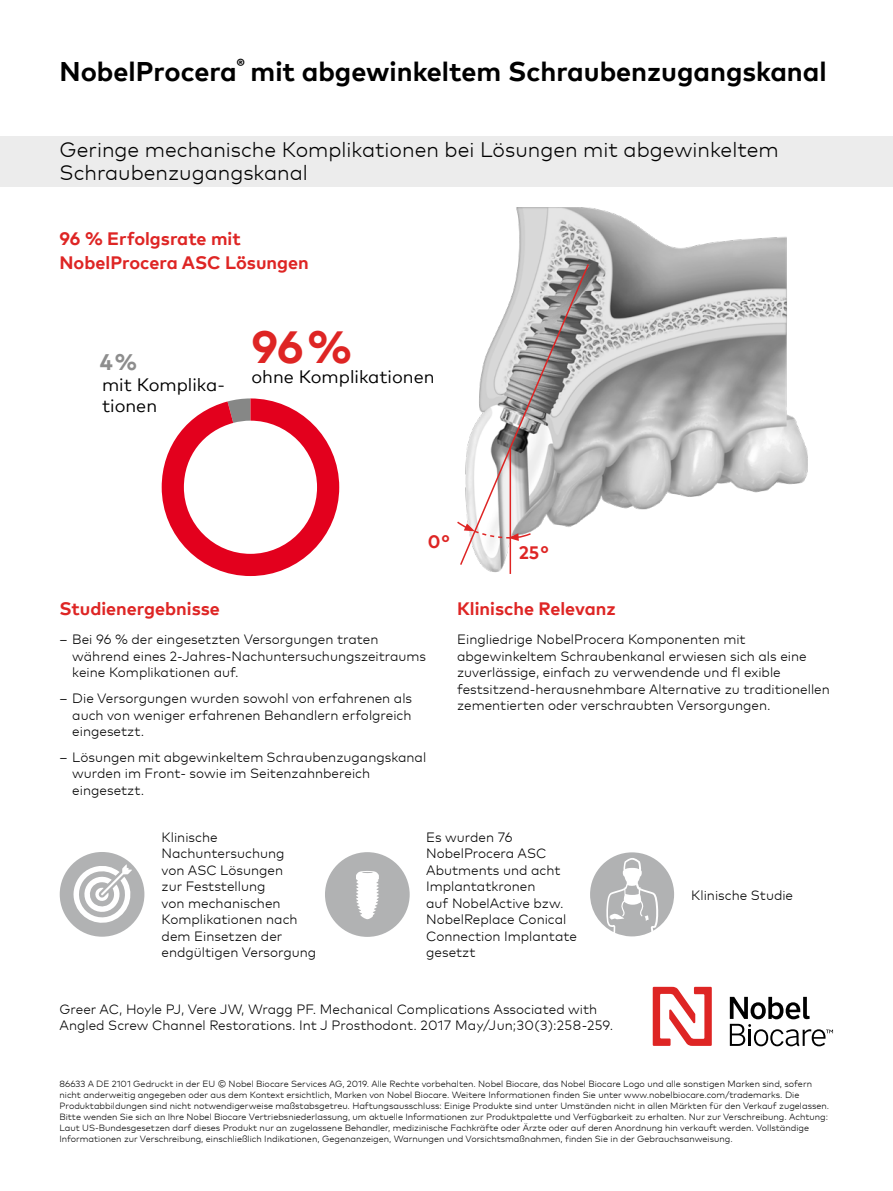
<style>
.page{position:relative;width:893px;height:1191px;background:#fff}
.page>*{position:absolute;margin:0;border:0;box-sizing:border-box;transform-origin:0 0}
.t1{font:700 45px "Mark Pro";color:#de2524}
.t2{font:700 27px "Mark Pro";color:#000}
.t3{font:700 22.5px "Mark Pro";color:#8d8d8d}
.t4{font:300 21px/22.5px "Mark Pro";color:#000}
.t5{font:700 18px/24px "Mark Pro";color:#de2524}
.t6{font:18px/20.7px "Mark Pro";color:#000}
.t7{font:300 13.5px/16.5px "Mark Pro";color:#000}
.t8{font:300 9px/10.9px "Mark Pro";color:#000}
</style>
<div class="page">
<img style="left:482px;top:207px;width:326px;height:367px">
<svg style="left:162px;top:398px;width:177px;height:178px"></svg>
<div style="left:0;top:136px;width:893px;height:51px;background:#ececec"></div>
<svg style="left:60px;top:852px;width:84px;height:84px"></svg>
<div style="left:325px;top:852px;width:85px;height:85px;background:#b1b2b3;border-radius:50%"></div>
<svg style="left:356px;top:871px;width:23px;height:48px"></svg>
<svg style="left:590px;top:852px;width:84px;height:84px"></svg>
<hr style="left:510px;top:448px;width:1px;height:126px;background:#de2524">
<svg style="left:457px;top:262px;width:133px;height:304px"></svg>
<svg style="left:730px;top:996px;width:103px;height:50px"></svg>
<svg style="left:653px;top:986px;width:59px;height:60px"></svg>
<h2 class="t2" style="left:60px;top:51px;width:769px">NobelProcera<sup>®</sup> mit abgewinkeltem Schraubenzugangskanal</h2>
<h3 class="t4" style="left:60px;top:137px;width:721px">Geringe mechanische Komplikationen bei Lösungen mit abgewinkeltem<br>Schraubenzugangskanal</h3>
<h3 class="t5" style="left:60px;top:225px;width:251px">96 % Erfolgsrate mit<br>NobelProcera ASC Lösungen</h3>
<h3 class="t3" style="left:100px;top:345px;width:39px">4 %</h3>
<h3 class="t6" style="left:102px;top:373px;width:124px">mit Komplika&shy;tionen</h3>
<h1 class="t1" style="left:251px;top:313px;width:102px">96 %</h1>
<h3 class="t6" style="left:251px;top:365px;width:185px">ohne Komplikationen</h3>
<h3 class="t5" style="left:428px;top:528px;width:23px">0 °</h3>
<h3 class="t5" style="left:519px;top:538px;width:31px">25 °</h3>
<h3 class="t5" style="left:60px;top:595px;width:162px">Studienergebnisse</h3>
<p class="t7" style="left:72px;top:630px;width:355px;text-indent:-13px">– Bei 96 % der eingesetzten Versorgungen traten während eines 2-Jahres-Nachuntersuchungszeitraums keine Komplikationen auf.</p>
<p class="t7" style="left:72px;top:689px;width:341px;text-align:justify;text-indent:-13px">– Die Versorgungen wurden sowohl von erfahrenen als auch von weniger erfahrenen Behandlern erfolgreich eingesetzt.</p>
<p class="t7" style="left:72px;top:747px;width:355px;text-indent:-13px">– Lösungen mit abgewinkeltem Schraubenzugangskanal wurden im Front- sowie im Seitenzahnbereich eingesetzt.</p>
<h3 class="t5" style="left:457px;top:595px;width:160px">Klinische Relevanz</h3>
<p class="t7" style="left:457px;top:630px;width:374px">Eingliedrige NobelProcera Komponenten mit abgewinkeltem Schraubenkanal erwiesen sich als eine zuverlässige, einfach zu verwendende und fl exible festsitzend-herausnehmbare Alternative zu traditionellen zementierten oder verschraubten Versorgungen.</p>
<p class="t7" style="left:162px;top:828px;width:156px">Klinische<br>Nachuntersuchung<br>von ASC Lösungen<br>zur Feststellung<br>von mechanischen<br>Komplikationen nach dem Einsetzen der endgültigen Versorgung</p>
<p class="t7" style="left:426px;top:828px;width:152px">Es wurden 76<br>NobelProcera ASC<br>Abutments und acht<br>Implantatkronen<br>auf NobelActive bzw.<br>NobelReplace Conical<br>Connection Implantate gesetzt</p>
<p class="t7" style="left:60px;top:999px;width:555px">Greer AC, Hoyle PJ, Vere JW, Wragg PF. Mechanical Complications Associated with<br>Angled Screw Channel Restorations. Int J Prosthodont. 2017 May/Jun;30(3):258-259.</p>
<p class="t7" style="left:691px;top:885px;width:103px">Klinische Studie</p>
<p class="t8" style="left:60px;top:1077px;width:771px">86633 A DE 2101 Gedruckt in der EU © Nobel Biocare Services AG, 2019. Alle Rechte vorbehalten. Nobel Biocare, das Nobel Biocare Logo und alle sonstigen Marken sind, sofern nicht anderweitig angegeben oder aus dem Kontext ersichtlich, Marken von Nobel Biocare. Weitere Informationen finden Sie unter www.nobelbiocare.com/trademarks. Die Produktabbildungen sind nicht notwendigerweise maßstabsgetreu. Haftungsausschluss: Einige Produkte sind unter Umständen nicht in allen Märkten für den Verkauf zugelassen.<br>Bitte wenden Sie sich an Ihre Nobel Biocare Vertriebsniederlassung, um aktuelle Informationen zur Produktpalette und Verfügbarkeit zu erhalten. Nur zur Verschreibung. Achtung:<br>Laut US-Bundesgesetzen darf dieses Produkt nur an zugelassene Behandler, medizinische Fachkräfte oder Ärzte oder auf deren Anordnung hin verkauft werden. Vollständige Informationen zur Verschreibung, einschließlich Indikationen, Gegenanzeigen, Warnungen und Vorsichtsmaßnahmen, finden Sie in der Gebrauchsanweisung.</p>
</div>
